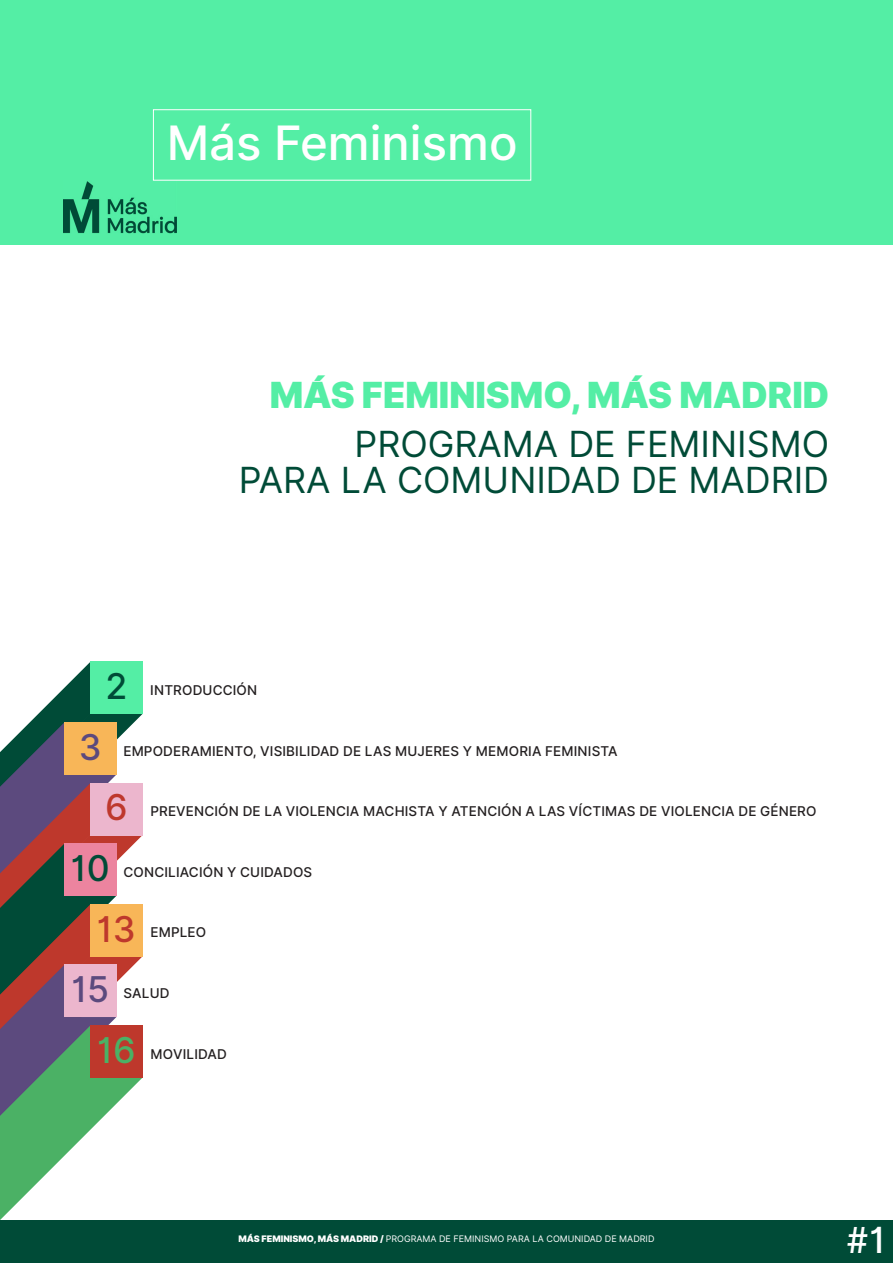
<style>
.page{position:relative;width:893px;height:1263px;background:#fff}
.page>*{position:absolute;margin:0;border:0;box-sizing:border-box;transform-origin:0 0}
.t1{font:500 47.4px "Inter UI";color:#fff}
.t2{font:36px/36px "Inter UI";color:#004b37;text-align:right}
.t3{font:900 36px "Inter UI";color:#54eea5}
.t4{font:500 36px "Inter UI";color:#fff}
.t5{font:500 35.55px "Inter UI";color:#004b37}
.t6{font:500 35.55px "Inter UI";color:#5c4a7e}
.t7{font:500 35.55px "Inter UI";color:#be382c}
.t8{font:500 35.55px "Inter UI";color:#4bb165}
.t9{font:500 13.5px "Inter UI";letter-spacing:.01em;color:#231f20}
.t10{font:9px "Inter UI";color:#fff}
.s1{font-weight:900}
</style>
<div class="page">
<div style="left:0;top:0;width:893px;height:244px;background:#54eea5"></div>
<img style="left:64px;top:181px;width:113px;height:53px">
<div style="left:153px;top:109px;width:378px;height:72px;border:1px solid #fff"></div>
<div style="left:0;top:1220px;width:893px;height:43px;background:#004b37"></div>
<svg style="left:0;top:662px;width:142px;height:558px"></svg>
<div style="left:90px;top:1025px;width:52px;height:53px;background:#be382c"></div>
<h1 class="t1" style="left:167px;top:110px;width:352px">Más Feminismo</h1>
<h2 class="t3" style="left:270px;top:370px;width:561px">MÁS FEMINISMO, MÁS MADRID</h2>
<h2 class="t2" style="left:239px;top:427px;width:592px">PROGRAMA DE FEMINISMO<br>PARA LA COMUNIDAD DE MADRID</h2>
<h3 class="t5" style="left:105px;top:661px;width:23px">2</h3>
<p class="t9" style="left:150px;top:681px;width:108px">INTRODUCCIÓN</p>
<h3 class="t6" style="left:79px;top:722px;width:24px">3</h3>
<p class="t9" style="left:123px;top:741px;width:496px">EMPODERAMIENTO, VISIBILIDAD DE LAS MUJERES Y MEMORIA FEMINISTA</p>
<h3 class="t7" style="left:105px;top:783px;width:24px">6</h3>
<h3 class="t5" style="left:71px;top:843px;width:40px">10</h3>
<h3 class="t7" style="left:97px;top:904px;width:40px">13</h3>
<h3 class="t6" style="left:71px;top:965px;width:40px">15</h3>
<h3 class="t8" style="left:97px;top:1025px;width:40px">16</h3>
<p class="t9" style="left:150px;top:802px;width:668px">PREVENCIÓN DE LA VIOLENCIA MACHISTA Y ATENCIÓN A LAS VÍCTIMAS DE VIOLENCIA DE GÉNERO</p>
<p class="t9" style="left:124px;top:863px;width:190px">CONCILIACIÓN Y CUIDADOS</p>
<p class="t9" style="left:150px;top:923px;width:57px">EMPLEO</p>
<p class="t9" style="left:124px;top:984px;width:47px">SALUD</p>
<p class="t9" style="left:150px;top:1044px;width:78px">MOVILIDAD</p>
<p class="t10" style="left:238px;top:1233px;width:417px"><span class="s1">MÁS FEMINISMO, MÁS MADRID /</span> PROGRAMA DE FEMINISMO PARA LA COMUNIDAD DE MADRID</p>
<h2 class="t4" style="left:846px;top:1215px;width:41px">#1</h2>
</div>
